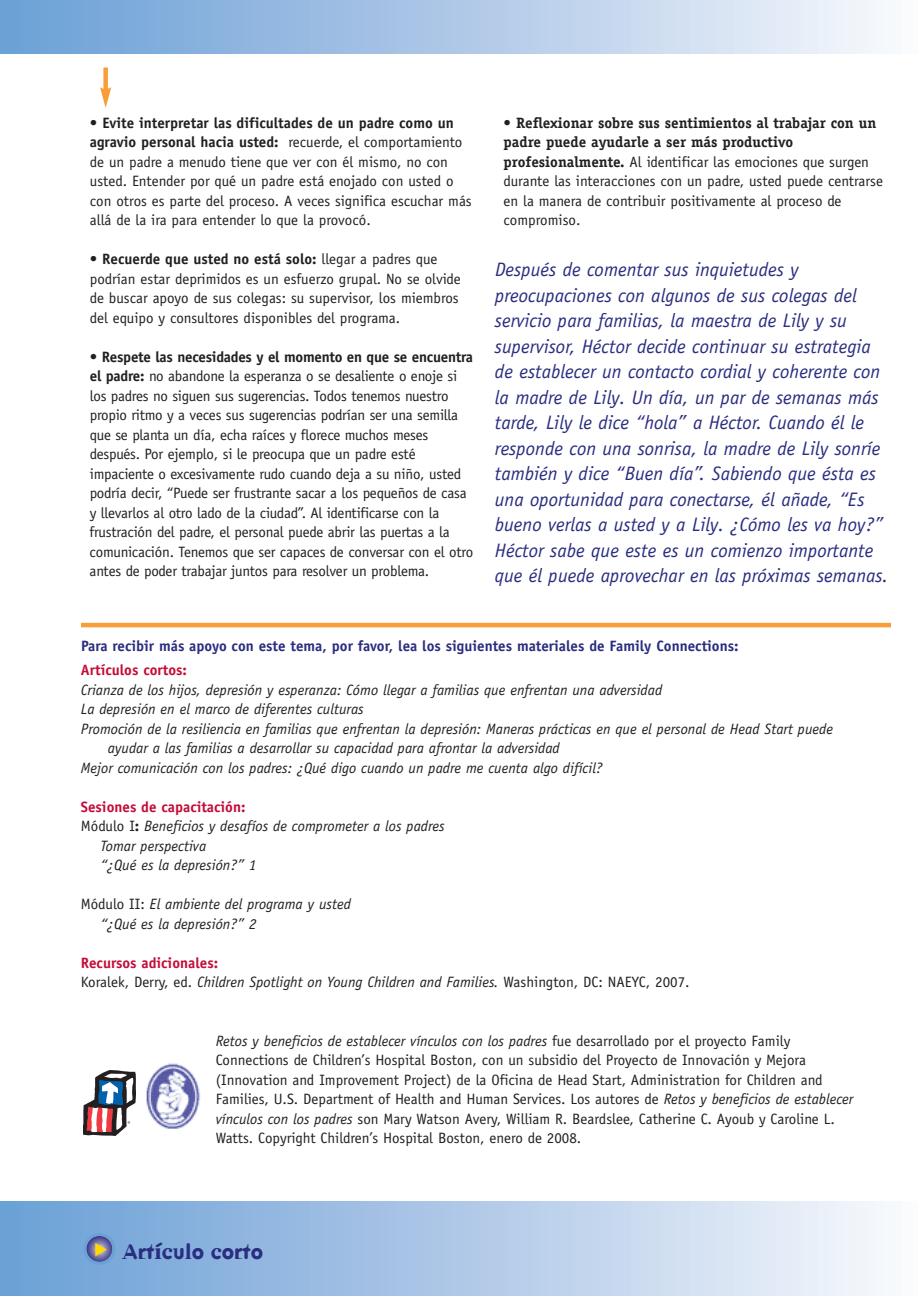
<style>
.page{position:relative;width:918px;height:1296px;background:#fff}
.page>*{position:absolute;margin:0;border:0;box-sizing:border-box;transform-origin:0 0}
.t1{font:700 21px "Dead History";color:#2a2d80}
.t2{font:italic 19.5px/25.5px "Officina Sans";color:#2a2d80}
.t3{font:15px/19.5px "Officina Sans";letter-spacing:-.015em;color:#231f20}
.t4{font:italic 15px/19.5px "Officina Sans";color:#231f20}
.t5{font:700 15px "Officina Sans";color:#2a2d80}
.t6{font:700 15px "Officina Sans";color:#c40c37}
.s1{font-weight:700}
.s2{font-family:"Officina Serif";font-weight:700}
.s3{font-style:normal}
.s4{font-weight:700;font-style:normal}
.s5{font-style:italic}
</style>
<div class="page">
<div style="left:0;top:1202px;width:918px;height:94px;background:linear-gradient(to right,#699dd5,#f8f8fc)"></div>
<hr style="left:81px;top:623px;width:810px;height:4px;background:#f89d38">
<div style="left:0;top:0;width:918px;height:54px;background:linear-gradient(to right,#699dd5,#f8f8fc)"></div>
<div style="left:103px;top:68px;width:5px;height:23px;background:#f89d38"></div>
<svg style="left:100px;top:87px;width:11px;height:21px"></svg>
<img style="left:84px;top:1070px;width:51px;height:65px">
<img style="left:146px;top:1063px;width:54px;height:66px">
<svg style="left:84px;top:1233px;width:31px;height:32px"></svg>
<p class="t3" style="left:90px;top:114px;width:383px"><span class="s1">• Evite interpretar las dificultades de un padre como un agravio personal hacia usted:</span> recuerde, el comportamiento de un padre a menudo tiene que ver con él mismo, no con usted. Entender por qué un padre está enojado con usted o con otros es parte del proceso. A veces significa escuchar más allá de la ira para entender lo que la provocó.</p>
<p class="t3" style="left:90px;top:251px;width:372px"><span class="s1">• Recuerde que usted no está solo:</span> llegar a padres que podrían estar deprimidos es un esfuerzo grupal. No se olvide de buscar apoyo de sus colegas: su supervisor, los miembros del equipo y consultores disponibles del programa.</p>
<p class="t3" style="left:90px;top:348px;width:385px"><span class="s1">• Respete las necesidades y el momento en que se encuentra el padre:</span> no abandone la esperanza o se desaliente o enoje si los padres no siguen sus sugerencias. Todos tenemos nuestro propio ritmo y a veces sus sugerencias podrían ser una semilla que se planta un día, echa raíces y florece muchos meses después. Por ejemplo, si le preocupa que un padre esté impaciente o excesivamente rudo cuando deja a su niño, usted podría decir, “Puede ser frustrante sacar a los pequeños de casa y llevarlos al otro lado de la ciudad”. Al identificarse con la frustración del padre, el personal puede abrir las puertas a la comunicación. Tenemos que ser capaces de conversar con el otro antes de poder trabajar juntos para resolver un problema.</p>
<p class="t3" style="left:504px;top:114px;width:381px"><span class="s1">•</span> <span class="s2">Reflexionar sobre sus sentimientos al trabajar con un padre puede ayudarle a ser más productivo profesionalmente.</span> Al identificar las emociones que surgen durante las interacciones con un padre, usted puede centrarse en la manera de contribuir positivamente al proceso de compromiso.</p>
<p class="t2" style="left:495px;top:259px;width:395px">Después de comentar sus inquietudes y preocupaciones con algunos de sus colegas del servicio para familias, la maestra de Lily y su supervisor, Héctor decide continuar su estrategia de establecer un contacto cordial y coherente con la madre de Lily. Un día, un par de semanas más tarde, Lily le dice “hola” a Héctor. Cuando él le responde con una sonrisa, la madre de Lily sonríe también y dice “Buen día”. Sabiendo que ésta es una oportunidad para conectarse, él añade, “Es bueno verlas a usted y a Lily. ¿Cómo les va hoy?” Héctor sabe que este es un comienzo importante que él puede aprovechar en las próximas semanas.</p>
<p class="t5" style="left:81px;top:641px;width:659px">Para recibir más apoyo con este tema, por favor, lea los siguientes materiales de Family Connections:</p>
<p class="t6" style="left:81px;top:665px;width:107px">Artículos cortos:</p>
<p class="t4" style="left:81px;top:681px;width:583px">Crianza de los hijos, depresión y esperanza: Cómo llegar a familias que enfrentan una adversidad</p>
<p class="t4" style="left:81px;top:701px;width:284px">La depresión en el marco de diferentes culturas</p>
<p class="t4" style="left:108px;top:720px;width:727px;text-indent:-27px">Promoción de la resiliencia en familias que enfrentan la depresión: Maneras prácticas en que el personal de Head Start puede ayudar a las familias a desarrollar su capacidad para afrontar la adversidad</p>
<p class="t4" style="left:81px;top:759px;width:524px">Mejor comunicación con los padres: ¿Qué digo cuando un padre me cuenta algo difícil?</p>
<p class="t6" style="left:81px;top:801px;width:166px">Sesiones de capacitación:</p>
<p class="t4" style="left:100px;top:818px;width:346px;text-indent:-19px"><span class="s3">Módulo I</span><span class="s4">:</span> Beneficios y desafíos de comprometer a los padres<br>Tomar perspectiva<br>“¿Qué es la depresión?” 1</p>
<p class="t4" style="left:100px;top:896px;width:252px;text-indent:-20px"><span class="s3">Módulo II:</span> El ambiente del programa y usted “¿Qué es la depresión?” 2</p>
<p class="t6" style="left:81px;top:957px;width:139px">Recursos adicionales:</p>
<p class="t4" style="left:81px;top:974px;width:610px"><span class="s3">Koralek, Derry, ed.</span> Children Spotlight on Young Children and Families. <span class="s3">Washington, DC: NAEYC, 2007.</span></p>
<p class="t3" style="left:216px;top:1032px;width:639px"><span class="s5">Retos y beneficios de establecer vínculos con los padres</span> fue desarrollado por el proyecto Family Connections de Children’s Hospital Boston, con un subsidio del Proyecto de Innovación y Mejora (Innovation and Improvement Project) de la Oficina de Head Start, Administration for Children and Families, U.S. Department of Health and Human Services. Los autores de <span class="s5">Retos y beneficios de establecer vínculos con los padres</span> son Mary Watson Avery, William R. Beardslee, Catherine C. Ayoub y Caroline L.<br>Watts. Copyright Children’s Hospital Boston, enero de 2008.</p>
<h1 class="t1" style="left:122px;top:1239px;width:142px">Artículo corto</h1>
</div>
